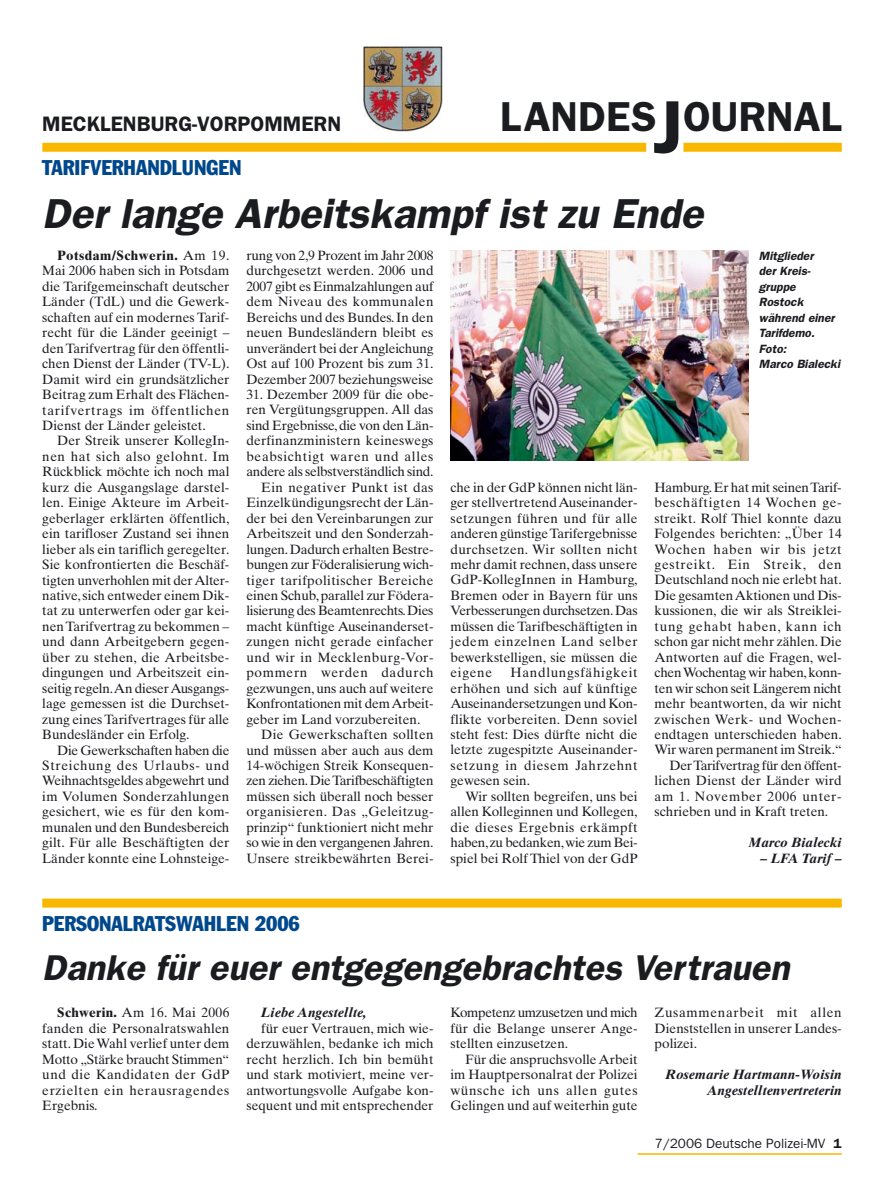
<style>
.page{position:relative;width:893px;height:1191px;background:#fff}
.page>*{position:absolute;margin:0;border:0;box-sizing:border-box;transform-origin:0 0}
.t1{font:italic 600 42px "Franklin Gothic";color:#1b1c20}
.t2{font:600 42px "Franklin Gothic";color:#1b1c20}
.t3{font:italic 600 36px "Franklin Gothic";color:#1b1c20}
.t4{font:condensed 21px "Franklin Gothic";color:#00488c}
.t5{font:600 21px "Franklin Gothic";color:#1b1c20}
.t6{font:13.5px/15.5px "Times Ten";color:#1b1c20;text-align:justify}
.t7{font:13.5px "Times Ten";letter-spacing:-.02em;color:#1b1c20}
.t8{font:13.5px "Times Ten";letter-spacing:.05em;color:#1b1c20}
.t9{font:italic 700 13.5px/15.5px "Times Ten";color:#1b1c20;text-align:right}
.t10{font:13.5px "Times Ten";letter-spacing:.03em;color:#1b1c20}
.t11{font:13.5px "Times Ten";letter-spacing:-.025em;color:#1b1c20}
.t12{font:13.5px "Times Ten";letter-spacing:.02em;color:#1b1c20}
.t13{font:13.5px "Franklin Gothic";color:#1b1c20}
.t14{font:13.5px "Times Ten";letter-spacing:.035em;color:#1b1c20}
.t15{font:13.5px "Times Ten";letter-spacing:.025em;color:#1b1c20}
.t16{font:italic 600 12px/15.5px "Franklin Gothic";color:#1b1c20}
.s1{font-size:75px}
.s2{font-weight:700}
.s3{font-weight:600}
</style>
<div class="page">
<hr style="left:638px;top:1153px;width:204px;height:1px;background:#f9b700">
<div style="left:683px;top:143px;width:159px;height:9px;background:#f9b700"></div>
<div style="left:42px;top:143px;width:604px;height:9px;background:#f9b700"></div>
<img style="left:363px;top:46px;width:80px;height:85px">
<img style="left:451px;top:250px;width:297px;height:211px">
<div style="left:42px;top:898px;width:800px;height:9px;background:#f9b700"></div>
<h3 class="t5" style="left:42px;top:117px;width:300px">MECKLENBURG-VORPOMMERN</h3>
<h3 class="t4" style="left:42px;top:160px;width:201px">TARIFVERHANDLUNGEN</h3>
<h1 class="t2" style="left:500px;top:102px;width:343px">LANDES<span class="s1">J</span>OURNAL</h1>
<h1 class="t1" style="left:42px;top:199px;width:669px">Der lange Arbeitskampf ist zu Ende</h1>
<p class="t6" style="left:42px;top:249px;width:189px;text-indent:15px"><span class="s2">Potsdam/Schwerin.</span> Am 19.<br>Mai 2006 haben sich in Potsdam die Tarifgemeinschaft deutscher Länder (TdL) und die Gewerk&shy;schaften auf ein modernes Tarif&shy;recht für die Länder geeinigt – den Tarifvertrag für den öffentli&shy;chen Dienst der Länder (TV-L).<br>Damit wird ein grundsätzlicher Beitrag zum Erhalt des Flächen&shy;tarifvertrags im öffentlichen Dienst der Länder geleistet.</p>
<p class="t6" style="left:42px;top:434px;width:189px;text-indent:15px">Der Streik unserer KollegIn&shy;nen hat sich also gelohnt. Im Rückblick möchte ich noch mal kurz die Ausgangslage darstel&shy;len. Einige Akteure im Arbeit&shy;geberlager erklärten öffentlich, ein tarifloser Zustand sei ihnen lieber als ein tariflich geregelter.<br>Sie konfrontierten die Beschäf&shy;tigten unverhohlen mit der Alter&shy;native, sich entweder einem Dik&shy;tat zu unterwerfen oder gar kei&shy;nen Tarifvertrag zu bekommen – und dann Arbeitgebern gegen&shy;über zu stehen, die Arbeitsbe&shy;dingungen und Arbeitszeit ein&shy;seitig regeln.An dieser Ausgangs&shy;lage gemessen ist die Durchset&shy;zung eines Tarifvertrages für alle Bundesländer ein Erfolg.</p>
<p class="t6" style="left:42px;top:743px;width:189px;text-indent:15px">Die Gewerkschaften haben die Streichung des Urlaubs- und Weihnachtsgeldes abgewehrt und im Volumen Sonderzahlungen gesichert, wie es für den kom&shy;munalen und den Bundesbereich gilt. Für alle Beschäftigten der Länder konnte eine Lohnsteige-</p>
<p class="t6" style="left:246px;top:249px;width:189px">rung von 2,9 Prozent im Jahr 2008 durchgesetzt werden. 2006 und 2007 gibt es Einmalzahlungen auf dem Niveau des kommunalen Bereichs und des Bundes. In den neuen Bundesländern bleibt es unverändert bei der Angleichung Ost auf 100 Prozent bis zum 31.<br>Dezember 2007 beziehungsweise</p>
<p class="t6" style="left:246px;top:388px;width:189px">31. Dezember 2009 für die obe-</p>
<p class="t6" style="left:246px;top:403px;width:189px">ren Vergütungsgruppen. All das</p>
<p class="t6" style="left:246px;top:419px;width:189px">sind Ergebnisse,die von den Län-</p>
<p class="t6" style="left:246px;top:434px;width:189px">derfinanzministern keineswegs</p>
<p class="t8" style="left:246px;top:451px;width:189px">beabsichtigt waren und alles</p>
<p class="t7" style="left:246px;top:466px;width:189px">andere als selbstverständlich sind.</p>
<p class="t15" style="left:261px;top:482px;width:174px">Ein negativer Punkt ist das</p>
<p class="t6" style="left:246px;top:496px;width:189px">Einzelkündigungsrecht der Län-</p>
<p class="t6" style="left:246px;top:512px;width:189px">der bei den Vereinbarungen zur</p>
<p class="t6" style="left:246px;top:527px;width:189px">Arbeitszeit und den Sonderzah-</p>
<p class="t6" style="left:246px;top:542px;width:189px">lungen.Dadurch erhalten Bestre-</p>
<p class="t6" style="left:246px;top:558px;width:189px">bungen zur Föderalisierung wich-</p>
<p class="t10" style="left:246px;top:575px;width:189px">tiger tarifpolitischer Bereiche</p>
<p class="t6" style="left:246px;top:589px;width:189px">einen Schub,parallel zur Födera-</p>
<p class="t7" style="left:246px;top:606px;width:189px">lisierung des Beamtenrechts.Dies</p>
<p class="t6" style="left:246px;top:620px;width:189px">macht künftige Auseinanderset-</p>
<p class="t12" style="left:246px;top:636px;width:189px">zungen nicht gerade einfacher</p>
<p class="t14" style="left:246px;top:652px;width:189px">und wir in Mecklenburg-Vor-</p>
<p class="t8" style="left:246px;top:667px;width:189px">pommern werden dadurch</p>
<p class="t6" style="left:246px;top:681px;width:189px">gezwungen, uns auch auf weitere</p>
<p class="t7" style="left:246px;top:698px;width:189px">Konfrontationen mit dem Arbeit-</p>
<p class="t6" style="left:246px;top:712px;width:176px">geber im Land vorzubereiten.</p>
<p class="t6" style="left:261px;top:728px;width:174px">Die Gewerkschaften sollten</p>
<p class="t6" style="left:246px;top:743px;width:189px">und müssen aber auch aus dem</p>
<p class="t6" style="left:246px;top:759px;width:189px">14-wöchigen Streik Konsequen-</p>
<p class="t7" style="left:246px;top:775px;width:189px">zen ziehen.Die Tarifbeschäftigten</p>
<p class="t6" style="left:246px;top:790px;width:189px">müssen sich überall noch besser</p>
<p class="t10" style="left:246px;top:806px;width:189px">organisieren. Das „Geleitzug-</p>
<p class="t6" style="left:246px;top:821px;width:189px">prinzip“ funktioniert nicht mehr</p>
<p class="t11" style="left:246px;top:837px;width:189px">so wie in den vergangenen Jahren.</p>
<p class="t6" style="left:246px;top:851px;width:189px">Unsere streikbewährten Berei-</p>
<p class="t6" style="left:451px;top:481px;width:189px">che in der GdP können nicht län&shy;ger stellvertretend Auseinander&shy;setzungen führen und für alle anderen günstige Tarifergebnisse durchsetzen. Wir sollten nicht mehr damit rechnen, dass unsere GdP-KollegInnen in Hamburg, Bremen oder in Bayern für uns Verbesserungen durchsetzen.Das müssen die Tarifbeschäftigten in jedem einzelnen Land selber bewerkstelligen, sie müssen die eigene</p>
<p class="t6" style="left:451px;top:666px;width:189px;text-indent:60px">Handlungsfähigkeit erhöhen und sich auf künftige Auseinandersetzungen und Kon&shy;flikte vorbereiten. Denn soviel steht fest: Dies dürfte nicht die letzte zugespitzte Auseinander&shy;setzung in diesem Jahrzehnt gewesen sein.</p>
<p class="t6" style="left:451px;top:790px;width:189px;text-indent:15px">Wir sollten begreifen, uns bei allen Kolleginnen und Kollegen, die dieses Ergebnis erkämpft haben,zu bedanken,wie zum Bei&shy;spiel bei Rolf Thiel von der GdP</p>
<p class="t16" style="left:759px;top:249px;width:85px">Mitglieder<br>der Kreis&shy;gruppe<br>Rostock während einer<br>Tarifdemo.<br>Foto:<br>Marco Bialecki</p>
<p class="t7" style="left:655px;top:482px;width:189px">Hamburg.Er hat mit seinen Tarif-</p>
<p class="t8" style="left:655px;top:497px;width:189px">beschäftigten 14 Wochen ge-</p>
<p class="t6" style="left:655px;top:511px;width:189px">streikt. Rolf Thiel konnte dazu</p>
<p class="t6" style="left:655px;top:527px;width:189px">Folgendes berichten: „Über 14</p>
<p class="t8" style="left:655px;top:544px;width:189px">Wochen haben wir bis jetzt</p>
<p class="t8" style="left:655px;top:559px;width:189px">gestreikt. Ein Streik, den</p>
<p class="t6" style="left:655px;top:573px;width:189px">Deutschland noch nie erlebt hat.</p>
<p class="t6" style="left:655px;top:589px;width:189px">Die gesamten Aktionen und Dis-</p>
<p class="t6" style="left:655px;top:604px;width:189px">kussionen, die wir als Streiklei-</p>
<p class="t8" style="left:655px;top:621px;width:189px">tung gehabt haben, kann ich</p>
<p class="t6" style="left:655px;top:635px;width:189px">schon gar nicht mehr zählen. Die</p>
<p class="t6" style="left:655px;top:651px;width:189px">Antworten auf die Fragen, wel-</p>
<p class="t7" style="left:655px;top:667px;width:189px">chen Wochentag wir haben,konn-</p>
<p class="t6" style="left:655px;top:681px;width:189px">ten wir schon seit Längerem nicht</p>
<p class="t6" style="left:655px;top:697px;width:189px">mehr beantworten, da wir nicht</p>
<p class="t10" style="left:655px;top:714px;width:189px">zwischen Werk- und Wochen-</p>
<p class="t6" style="left:655px;top:728px;width:189px">endtagen unterschieden haben.</p>
<p class="t6" style="left:655px;top:743px;width:189px">Wir waren permanent im Streik.“</p>
<p class="t11" style="left:669px;top:760px;width:174px">Der Tarifvertrag für den öffent-</p>
<p class="t6" style="left:655px;top:774px;width:189px">lichen Dienst der Länder wird</p>
<p class="t8" style="left:655px;top:791px;width:189px">am 1. November 2006 unter-</p>
<p class="t6" style="left:655px;top:805px;width:175px">schrieben und in Kraft treten.</p>
<p class="t9" style="left:749px;top:836px;width:95px">Marco Bialecki</p>
<p class="t9" style="left:760px;top:851px;width:83px">– LFA Tarif –</p>
<h3 class="t4" style="left:42px;top:915px;width:259px">PERSONALRATSWAHLEN 2006</h3>
<h2 class="t3" style="left:42px;top:955px;width:755px">Danke für euer entgegengebrachtes Vertrauen</h2>
<p class="t6" style="left:42px;top:1006px;width:189px;text-indent:15px"><span class="s2">Schwerin.</span> Am 16. Mai 2006 fanden die Personalratswahlen statt. Die Wahl verlief unter dem Motto „Stärke braucht Stimmen“ und die Kandidaten der GdP erzielten ein herausragendes Ergebnis.</p>
<p class="t9" style="left:261px;top:1006px;width:107px">Liebe Angestellte,</p>
<p class="t6" style="left:246px;top:1021px;width:189px;text-indent:15px">für euer Vertrauen, mich wie&shy;derzuwählen, bedanke ich mich recht herzlich. Ich bin bemüht und stark motiviert, meine ver&shy;antwortungsvolle Aufgabe kon&shy;sequent und mit entsprechender</p>
<p class="t6" style="left:451px;top:1006px;width:189px">Kompetenz umzusetzen und mich für die Belange unserer Ange&shy;stellten einzusetzen.</p>
<p class="t6" style="left:451px;top:1052px;width:189px;text-indent:15px">Für die anspruchsvolle Arbeit im Hauptpersonalrat der Polizei wünsche ich uns allen gutes Gelingen und auf weiterhin gute</p>
<p class="t6" style="left:655px;top:1006px;width:189px">Zusammenarbeit mit allen Dienststellen in unserer Landes&shy;polizei.</p>
<p class="t9" style="left:665px;top:1068px;width:178px">Rosemarie Hartmann-Woisin<br>Angestelltenvertreterin</p>
<p class="t13" style="left:655px;top:1138px;width:188px">7/2006 Deutsche Polizei-MV <span class="s3">1</span></p>
</div>
